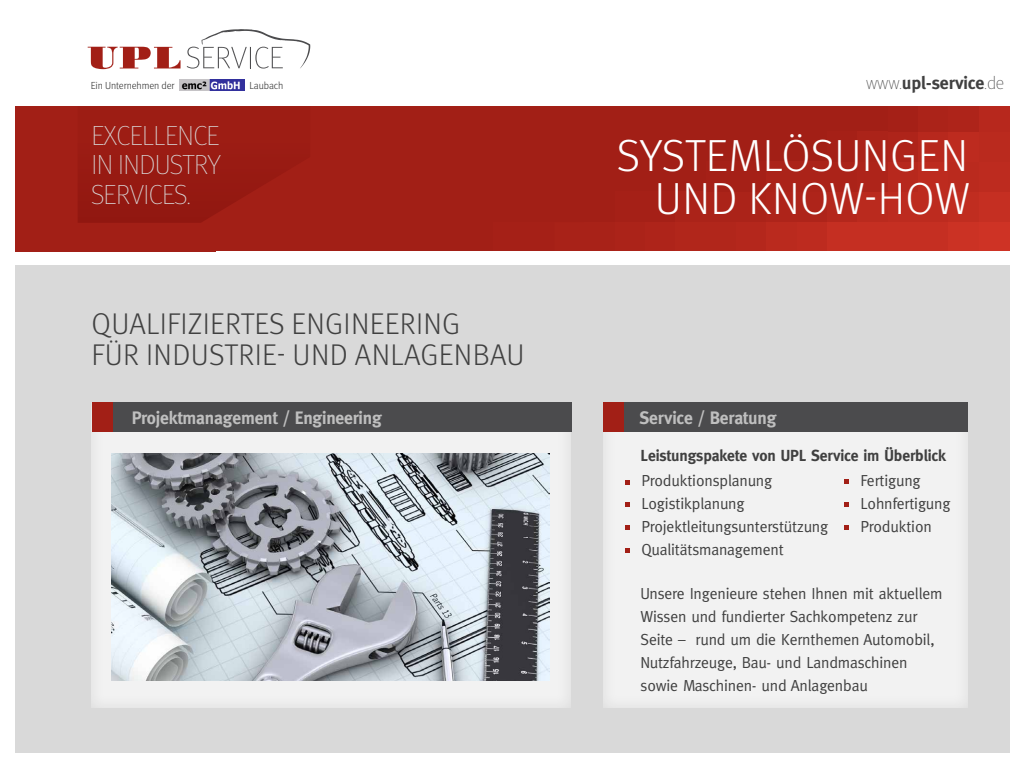
<style>
.page{position:relative;width:1024px;height:768px;background:#fff}
.page>*{position:absolute;margin:0;border:0;box-sizing:border-box;transform-origin:0 0}
.t1{font:300 45px/43px "Meta OT";letter-spacing:.01em;color:#fff;text-align:right}
.t2{font:300 30px/31px "Meta OT";letter-spacing:.01em;color:#404040}
.t3{font:100 27.6px/29.2px "Meta OT";letter-spacing:-.02em;color:#d9d9d9;text-align:justify}
.t4{font:700 18px "Meta";letter-spacing:-.01em;color:#bfbfbf}
.t5{font:700 18px "Meta";letter-spacing:-.01em;color:#404040}
.t6{font:16px/23px "Meta";letter-spacing:-.01em;color:#404040}
.t7{font:700 16px "Meta";letter-spacing:-.01em;color:#404040}
.t8{font:300 10.3px "Meta OT";letter-spacing:-.01em;color:#262626}
.s1{font-family:"Meta OT";font-weight:100}
</style>
<div class="page">
<div style="left:15px;top:106px;width:994px;height:145px;background:#a21f16"></div>
<div style="left:676px;top:192px;width:30px;height:30px;background:#ab2319"></div>
<div style="left:706px;top:192px;width:30px;height:30px;background:#ab2319"></div>
<div style="left:736px;top:192px;width:31px;height:30px;background:#ab2319"></div>
<div style="left:767px;top:192px;width:30px;height:30px;background:#ae241a"></div>
<div style="left:797px;top:192px;width:30px;height:30px;background:#ae241a"></div>
<div style="left:827px;top:192px;width:31px;height:30px;background:#b4271c"></div>
<div style="left:858px;top:192px;width:30px;height:30px;background:#ba2a1e"></div>
<div style="left:888px;top:192px;width:30px;height:30px;background:#bd2b1f"></div>
<div style="left:918px;top:192px;width:31px;height:30px;background:#bd2b1f"></div>
<div style="left:949px;top:192px;width:30px;height:30px;background:#c02d20"></div>
<div style="left:979px;top:192px;width:30px;height:30px;background:#c52f22"></div>
<svg style="left:645px;top:222px;width:364px;height:29px"></svg>
<div style="left:767px;top:161px;width:30px;height:31px;background:#ab2319"></div>
<div style="left:797px;top:161px;width:30px;height:31px;background:#ab2319"></div>
<div style="left:827px;top:161px;width:31px;height:31px;background:#ab2319"></div>
<div style="left:858px;top:161px;width:30px;height:31px;background:#ae241a"></div>
<div style="left:888px;top:161px;width:30px;height:31px;background:#b7281d"></div>
<div style="left:918px;top:161px;width:31px;height:31px;background:#bd2b1f"></div>
<div style="left:949px;top:161px;width:30px;height:31px;background:#ba2a1e"></div>
<div style="left:979px;top:161px;width:30px;height:31px;background:#bd2b1f"></div>
<div style="left:858px;top:131px;width:30px;height:30px;background:#ab2319"></div>
<div style="left:888px;top:131px;width:30px;height:30px;background:#ae241a"></div>
<div style="left:918px;top:131px;width:31px;height:30px;background:#b7281d"></div>
<div style="left:949px;top:131px;width:30px;height:30px;background:#bd2b1f"></div>
<div style="left:979px;top:131px;width:30px;height:30px;background:#ba2a1e"></div>
<div style="left:918px;top:106px;width:31px;height:25px;background:#ab2319"></div>
<div style="left:949px;top:106px;width:30px;height:25px;background:#ae241a"></div>
<div style="left:979px;top:106px;width:30px;height:25px;background:#b7281d"></div>
<svg style="left:78px;top:174px;width:202px;height:49px"></svg>
<div style="left:15px;top:265px;width:994px;height:488px;background:#d9d9d9"></div>
<svg style="left:187px;top:29px;width:123px;height:40px"></svg>
<svg style="left:88px;top:47px;width:93px;height:22px"></svg>
<img style="left:180px;top:80px;width:64px;height:11px">
<div style="left:603px;top:432px;width:365px;height:276px;background:#f2f2f2"></div>
<div style="left:603px;top:402px;width:365px;height:30px;background:#4b4b4d"></div>
<div style="left:603px;top:402px;width:21px;height:30px;background:#a21f16"></div>
<img style="left:91px;top:406px;width:480px;height:302px">
<div style="left:92px;top:402px;width:479px;height:30px;background:#4b4b4d"></div>
<div style="left:92px;top:402px;width:21px;height:30px;background:#a21f16"></div>
<img style="left:112px;top:453px;width:438px;height:228px">
<svg style="left:625px;top:481px;width:5px;height:4px"></svg>
<svg style="left:625px;top:503px;width:5px;height:4px"></svg>
<svg style="left:625px;top:526px;width:5px;height:4px"></svg>
<svg style="left:625px;top:549px;width:5px;height:4px"></svg>
<svg style="left:844px;top:480px;width:5px;height:4px"></svg>
<svg style="left:844px;top:503px;width:5px;height:4px"></svg>
<svg style="left:844px;top:526px;width:5px;height:4px"></svg>
<p class="t8" style="left:91px;top:80px;width:85px">Ein Unternehmen der</p>
<p class="t8" style="left:250px;top:79px;width:35px">Laubach</p>
<p class="t5" style="left:866px;top:72px;width:140px"><span class="s1">www.</span>upl-service<span class="s1">.de</span></p>
<h3 class="t3" style="left:91px;top:122px;width:131px">EXCELLENCE IN INDUSTRY SERVICES.</h3>
<h2 class="t2" style="left:92px;top:309px;width:434px">QUALIFIZIERTES ENGINEERING<br>FÜR INDUSTRIE- UND ANLAGENBAU</h2>
<h1 class="t1" style="left:617px;top:135px;width:355px">SYSTEMLÖSUNGEN<br>UND KNOW-HOW</h1>
<p class="t4" style="left:132px;top:407px;width:252px">Projektmanagement / Engineering</p>
<p class="t4" style="left:640px;top:407px;width:139px">Service / Beratung</p>
<p class="t7" style="left:641px;top:446px;width:307px">Leistungspakete von UPL Service im Überblick</p>
<p class="t6" style="left:641px;top:469px;width:188px">Produktionsplanung<br>Logistikplanung<br>Projektleitungsunterstützung<br>Qualitätsmanagement</p>
<p class="t6" style="left:860px;top:469px;width:92px">Fertigung<br>Lohnfertigung<br>Produktion</p>
<p class="t6" style="left:641px;top:582px;width:303px">Unsere Ingenieure stehen Ihnen mit aktuellem Wissen und fundierter Sachkompetenz zur Seite – rund um die Kernthemen Automobil, Nutzfahrzeuge, Bau- und Landmaschinen sowie Maschinen- und Anlagenbau</p>
</div>
